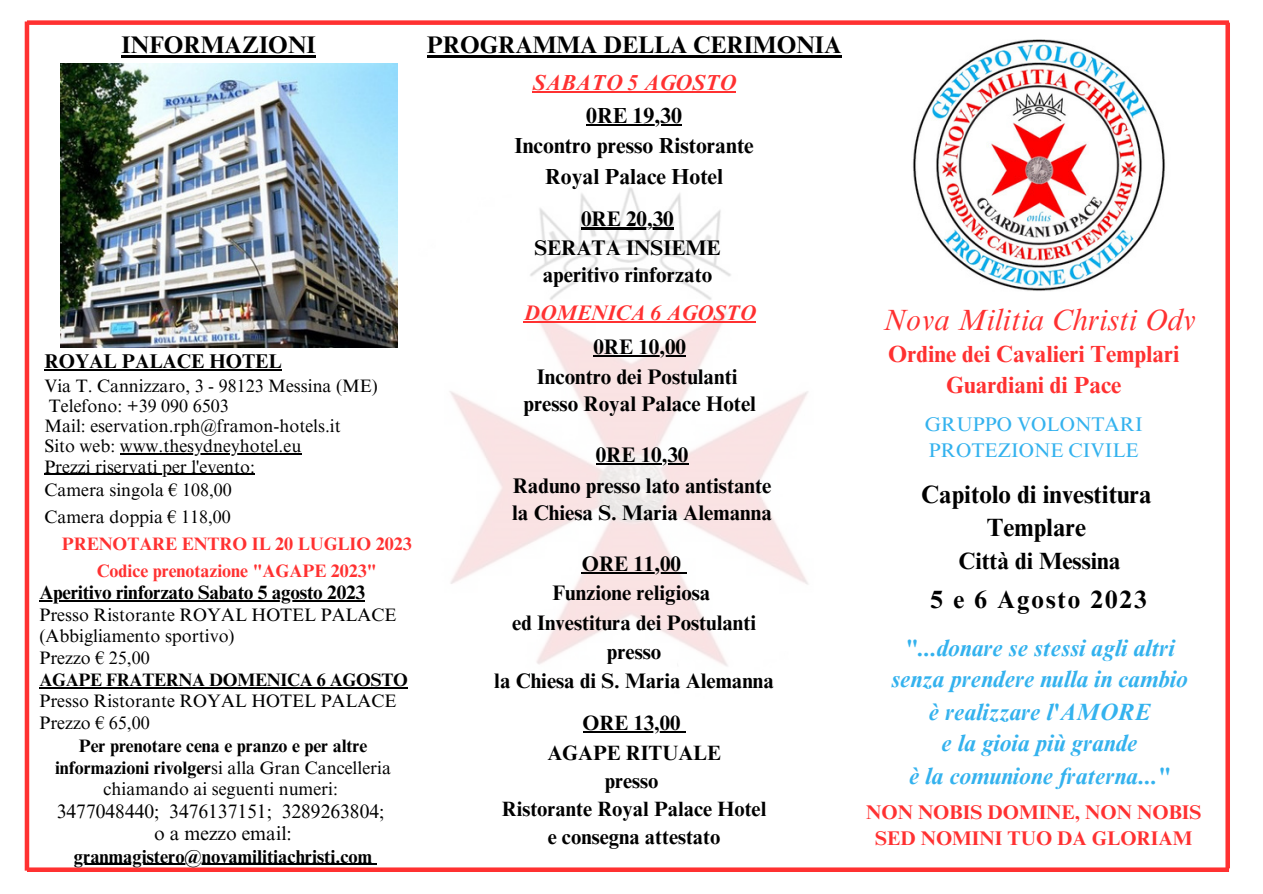
<style>
.page{position:relative;width:1263px;height:894px;background:#fff}
.page>*{position:absolute;margin:0;border:0;box-sizing:border-box;transform-origin:0 0}
.t1{font:italic 30px "Times NRMT Pro";color:#ff3131}
.t2{font:700 25.05px "Times NRMT Pro";color:#000}
.t3{font:700 25.05px "Times NRMT Pro";letter-spacing:.08em;color:#000}
.t4{font:700 24px "Times NRMT Pro";color:#000}
.t5{font:italic 700 23.55px "Times NRMT Pro";color:#34b2ee}
.t6{font:700 23.55px "Times NRMT Pro";color:#000}
.t7{font:700 23.4px/31.5px "Times NRMT Pro";color:#ff3131;text-align:center}
.t8{font:700 21.75px "Times NRMT Pro";color:#000}
.t9{font:italic 700 21.75px "Times NRMT Pro";color:#ff3131}
.t10{font:700 21.15px "Times NRMT Pro";color:#000}
.t11{font:700 21px "Times NRMT Pro";color:#000}
.t12{font:italic 700 21px "Times NRMT Pro";color:#ff3131}
.t13{font:700 20.7px "Times NRMT Pro";color:#000}
.t14{font:700 19.8px/25.8px "Times NRMT Pro";color:#ff3131;text-align:center}
.t15{font:19.8px/25.8px "Times NRMT Pro";color:#34b2ee}
.t16{font:700 19.8px "Times NRMT Pro";color:#000}
.t17{font:19.5px "Times NRMT Pro";color:#000}
.t18{font:700 19.35px "Times NRMT Pro";letter-spacing:-.015em;color:#000}
.t19{font:700 18.6px "Times NRMT Pro";color:#000}
.t20{font:18px "Times NRMT Pro";color:#000}
.t21{font:700 18px/21.3px "Times NRMT Pro";color:#000;text-align:center}
.t22{font:700 18px "Times NRMT Pro";color:#ff3131}
.s1{font-weight:400}
</style>
<div class="page">
<div style="left:27px;top:20px;width:1202px;height:5px;background:#ff3131"></div>
<svg style="left:27px;top:867px;width:1202px;height:4px;background:#ff4848"></svg>
<hr style="left:25px;top:21px;width:4px;height:849px;background:#ff3131">
<div style="left:1225px;top:23px;width:5px;height:845px;background:#ff3131"></div>
<img style="left:913px;top:40px;width:252px;height:251px">
<img style="left:376px;top:125px;width:432px;height:564px">
<img style="left:61px;top:63px;width:336px;height:284px">
<hr style="left:427px;top:55px;width:414px;height:3px;background:#000">
<hr style="left:532px;top:91px;width:204px;height:1px;background:#ff3131">
<hr style="left:586px;top:124px;width:96px;height:1px;background:#000">
<hr style="left:583px;top:731px;width:97px;height:2px;background:#000">
<svg style="left:680px;top:731px;width:6px;height:2px"></svg>
<hr style="left:44px;top:369px;width:238px;height:1px;background:#000">
<hr style="left:120px;top:453px;width:181px;height:1px;background:#000">
<hr style="left:44px;top:473px;width:211px;height:1px;background:#000">
<hr style="left:582px;top:572px;width:99px;height:1px;background:#000">
<hr style="left:74px;top:863px;width:298px;height:1px;background:#000">
<hr style="left:581px;top:228px;width:93px;height:2px;background:#000">
<hr style="left:39px;top:600px;width:326px;height:1px;background:#000">
<hr style="left:524px;top:321px;width:232px;height:1px;background:#ff3131">
<hr style="left:593px;top:355px;width:93px;height:1px;background:#000">
<hr style="left:122px;top:55px;width:194px;height:3px;background:#000">
<hr style="left:39px;top:686px;width:369px;height:2px;background:#000">
<hr style="left:596px;top:463px;width:92px;height:1px;background:#000">
<p class="t4" style="left:122px;top:36px;width:196px">INFORMAZIONI</p>
<p class="t4" style="left:427px;top:36px;width:416px">PROGRAMMA DELLA CERIMONIA</p>
<p class="t9" style="left:532px;top:75px;width:205px">SABATO 5 AGOSTO</p>
<p class="t8" style="left:586px;top:107px;width:97px">0RE 19,30</p>
<p class="t8" style="left:514px;top:138px;width:241px">Incontro presso Ristorante</p>
<p class="t8" style="left:545px;top:168px;width:179px">Royal Palace Hotel</p>
<p class="t11" style="left:581px;top:211px;width:94px">0RE 20,30</p>
<p class="t10" style="left:534px;top:240px;width:188px">SERATA INSIEME</p>
<p class="t10" style="left:543px;top:267px;width:171px">aperitivo rinforzato</p>
<p class="t12" style="left:524px;top:305px;width:234px">DOMENICA 6 AGOSTO</p>
<p class="t11" style="left:593px;top:339px;width:94px">0RE 10,00</p>
<p class="t10" style="left:537px;top:369px;width:202px">Incontro dei Postulanti</p>
<p class="t10" style="left:523px;top:396px;width:234px">presso Royal Palace Hotel</p>
<p class="t16" style="left:44px;top:353px;width:239px">ROYAL PALACE HOTEL</p>
<p class="t20" style="left:44px;top:378px;width:335px">Via T. Cannizzaro, 3 - 98123 Messina (ME)</p>
<p class="t20" style="left:49px;top:399px;width:181px">Telefono: +39 090 6503</p>
<p class="t20" style="left:44px;top:419px;width:298px">Mail: eservation.rph@framon-hotels.it</p>
<p class="t20" style="left:44px;top:439px;width:258px">Sito web: www.thesydneyhotel.eu</p>
<p class="t20" style="left:44px;top:459px;width:212px">Prezzi riservati per l'evento:</p>
<p class="t20" style="left:44px;top:483px;width:189px">Camera singola € 108,00</p>
<p class="t20" style="left:44px;top:510px;width:188px">Camera doppia € 118,00</p>
<p class="t22" style="left:62px;top:537px;width:352px">PRENOTARE ENTRO IL 20 LUGLIO 2023</p>
<p class="t22" style="left:97px;top:564px;width:282px">Codice prenotazione "AGAPE 2023"</p>
<p class="t11" style="left:582px;top:555px;width:101px">ORE 11,00</p>
<p class="t11" style="left:553px;top:585px;width:159px">Funzione religiosa</p>
<p class="t11" style="left:512px;top:614px;width:245px">ed Investitura dei Postulanti</p>
<p class="t11" style="left:607px;top:643px;width:56px">presso</p>
<p class="t11" style="left:494px;top:672px;width:281px">la Chiesa di S. Maria Alemanna</p>
<p class="t11" style="left:596px;top:447px;width:94px">0RE 10,30</p>
<p class="t10" style="left:513px;top:477px;width:260px">Raduno presso lato antistante</p>
<p class="t10" style="left:512px;top:504px;width:261px">la Chiesa S. Maria Alemanna</p>
<p class="t18" style="left:39px;top:585px;width:327px">Aperitivo rinforzato Sabato 5 agosto 2023</p>
<p class="t20" style="left:39px;top:608px;width:358px">Presso Ristorante ROYAL HOTEL PALACE</p>
<p class="t20" style="left:39px;top:629px;width:197px">(Abbigliamento sportivo)</p>
<p class="t20" style="left:39px;top:650px;width:112px">Prezzo € 25,00</p>
<p class="t21" style="left:39px;top:671px;width:370px">AGAPE FRATERNA DOMENICA 6 AGOSTO</p>
<p class="t20" style="left:39px;top:694px;width:358px">Presso Ristorante ROYAL HOTEL PALACE</p>
<p class="t20" style="left:39px;top:715px;width:112px">Prezzo € 65,00</p>
<p class="t13" style="left:583px;top:714px;width:99px">ORE 13,00</p>
<p class="t13" style="left:547px;top:744px;width:175px">AGAPE RITUALE</p>
<p class="t13" style="left:605px;top:772px;width:55px">presso</p>
<p class="t13" style="left:502px;top:800px;width:266px">Ristorante Royal Palace Hotel</p>
<p class="t13" style="left:548px;top:829px;width:174px">e consegna attestato</p>
<p class="t21" style="left:55px;top:737px;width:337px">Per prenotare cena e pranzo e per altre informazioni rivolger<span class="s1">si alla Gran Cancelleria chiamando ai seguenti numeri:</span></p>
<p class="t17" style="left:57px;top:803px;width:329px">3477048440; 3476137151; 3289263804;</p>
<p class="t17" style="left:154px;top:825px;width:139px">o a mezzo email:</p>
<p class="t19" style="left:74px;top:849px;width:300px">granmagistero@novamilitiachristi.com</p>
<p class="t1" style="left:883px;top:308px;width:314px">Nova Militia Christi Odv</p>
<p class="t7" style="left:888px;top:341px;width:293px">Ordine dei Cavalieri Templari<br>Guardiani di Pace</p>
<p class="t15" style="left:925px;top:414px;width:219px">GRUPPO VOLONTARI<br>PROTEZIONE CIVILE</p>
<p class="t2" style="left:921px;top:484px;width:232px">Capitolo di investitura</p>
<p class="t2" style="left:987px;top:518px;width:101px">Templare</p>
<p class="t6" style="left:958px;top:552px;width:164px">Città di Messina</p>
<p class="t3" style="left:931px;top:590px;width:217px">5 e 6 Agosto 2023</p>
<p class="t5" style="left:904px;top:638px;width:272px">"...donare se stessi agli altri</p>
<p class="t5" style="left:891px;top:670px;width:298px">senza prendere nulla in cambio</p>
<p class="t5" style="left:929px;top:702px;width:223px">è realizzare l'AMORE</p>
<p class="t5" style="left:942px;top:734px;width:197px">e la gioia più grande</p>
<p class="t5" style="left:909px;top:766px;width:262px">è la comunione fraterna..."</p>
<p class="t14" style="left:866px;top:802px;width:337px">NON NOBIS DOMINE, NON NOBIS<br>SED NOMINI TUO DA GLORIAM</p>
</div>
